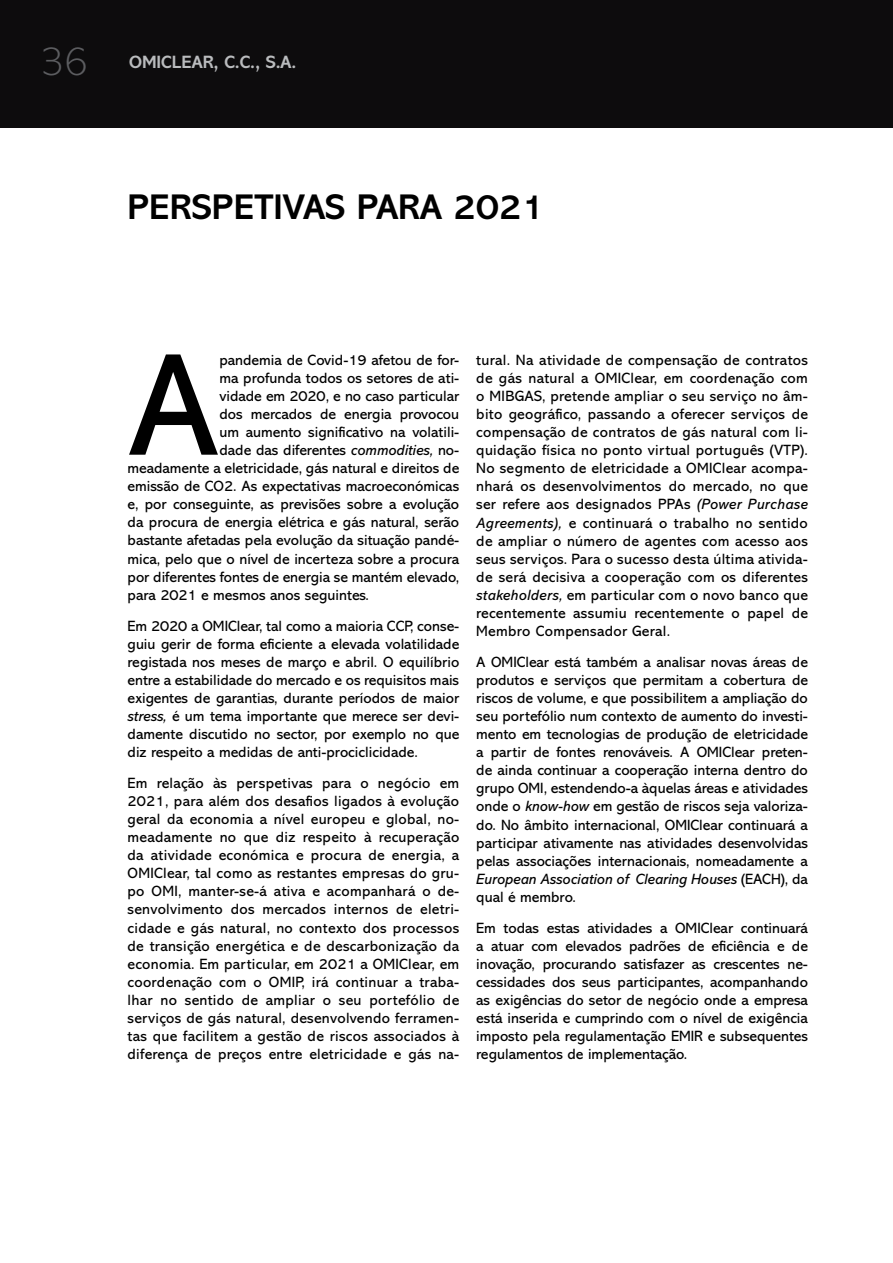
<style>
.page{position:relative;width:893px;height:1263px;background:#fff}
.page>*{position:absolute;margin:0;border:0;box-sizing:border-box;transform-origin:0 0}
.t1{font:147px "Abadi";color:#000}
.t2{font:200 42px "Abadi";color:#5c5d60}
.t3{font:700 36px "Abadi";color:#000}
.t4{font:700 18px "Abadi";color:#babcbe}
.t5{font:15px/18.1px "Abadi";color:#000;text-align:justify}
.s1{font-style:italic}
</style>
<div class="page">
<div style="left:0;top:0;width:893px;height:128px;background:#0d0c0d"></div>
<h2 class="t2" style="left:41px;top:39px;width:49px">36</h2>
<p class="t4" style="left:129px;top:52px;width:169px">OMICLEAR, C.C., S.A.</p>
<h3 class="t3" style="left:128px;top:187px;width:418px">PERSPETIVAS PARA 2021</h3>
<h1 class="t1" style="left:128px;top:324px;width:93px">A</h1>
<p class="t5" style="left:219px;top:351px;width:241px">pandemia de Covid-19 afetou de for-</p>
<p class="t5" style="left:219px;top:369px;width:241px">ma profunda todos os setores de ati-</p>
<p class="t5" style="left:219px;top:387px;width:241px">vidade em 2020, e no caso particular</p>
<p class="t5" style="left:219px;top:405px;width:241px">dos mercados de energia provocou</p>
<p class="t5" style="left:219px;top:423px;width:241px">um aumento significativo na volatili-</p>
<p class="t5" style="left:219px;top:441px;width:241px">dade das diferentes <span class="s1">commodities,</span> no-</p>
<p class="t5" style="left:128px;top:459px;width:333px">meadamente a eletricidade, gás natural e direitos de</p>
<p class="t5" style="left:128px;top:477px;width:333px">emissão de CO2. As expectativas macroeconómicas</p>
<p class="t5" style="left:128px;top:495px;width:333px">e, por conseguinte, as previsões sobre a evolução</p>
<p class="t5" style="left:128px;top:513px;width:333px">da procura de energia elétrica e gás natural, serão</p>
<p class="t5" style="left:128px;top:532px;width:333px">bastante afetadas pela evolução da situação pandé-</p>
<p class="t5" style="left:128px;top:550px;width:333px">mica, pelo que o nível de incerteza sobre a procura</p>
<p class="t5" style="left:128px;top:568px;width:333px">por diferentes fontes de energia se mantém elevado,</p>
<p class="t5" style="left:128px;top:586px;width:243px">para 2021 e mesmos anos seguintes.</p>
<p class="t5" style="left:128px;top:617px;width:333px">Em 2020 a OMIClear, tal como a maioria CCP, conse&shy;guiu gerir de forma eficiente a elevada volatilidade registada nos meses de março e abril. O equilíbrio entre a estabilidade do mercado e os requisitos mais exigentes de garantias, durante períodos de maior <span class="s1">stress,</span> é um tema importante que merece ser devi&shy;damente discutido no sector, por exemplo no que diz respeito a medidas de anti-prociclicidade.</p>
<p class="t5" style="left:128px;top:774px;width:333px">Em relação às perspetivas para o negócio em 2021, para além dos desafios ligados à evolução geral da economia a nível europeu e global, no&shy;meadamente no que diz respeito à recuperação da atividade económica e procura de energia, a OMIClear, tal como as restantes empresas do gru&shy;po OMI, manter-se-á ativa e acompanhará o de&shy;senvolvimento dos mercados internos de eletri&shy;cidade e gás natural, no contexto dos processos de transição energética e de descarbonização da economia. Em particular, em 2021 a OMIClear, em coordenação com o OMIP, irá continuar a traba&shy;lhar no sentido de ampliar o seu portefólio de serviços de gás natural, desenvolvendo ferramen&shy;tas que facilitem a gestão de riscos associados à diferença de preços entre eletricidade e gás na-</p>
<p class="t5" style="left:476px;top:351px;width:333px">tural. Na atividade de compensação de contratos de gás natural a OMIClear, em coordenação com o MIBGAS, pretende ampliar o seu serviço no âm&shy;bito geográfico, passando a oferecer serviços de compensação de contratos de gás natural com li&shy;quidação física no ponto virtual português (VTP).<br>No segmento de eletricidade a OMIClear acompa&shy;nhará os desenvolvimentos do mercado, no que ser refere aos designados PPAs <span class="s1">(Power Purchase Agreements),</span> e continuará o trabalho no sentido de ampliar o número de agentes com acesso aos seus serviços. Para o sucesso desta última ativida&shy;de será decisiva a cooperação com os diferentes <span class="s1">stakeholders,</span> em particular com o novo banco que recentemente assumiu recentemente o papel de Membro Compensador Geral.</p>
<p class="t5" style="left:476px;top:653px;width:333px">A OMIClear está também a analisar novas áreas de produtos e serviços que permitam a cobertura de riscos de volume, e que possibilitem a ampliação do seu portefólio num contexto de aumento do investi&shy;mento em tecnologias de produção de eletricidade a partir de fontes renováveis. A OMIClear preten&shy;de ainda continuar a cooperação interna dentro do grupo OMI, estendendo-a àquelas áreas e atividades onde o <span class="s1">know-how</span> em gestão de riscos seja valoriza&shy;do. No âmbito internacional, OMIClear continuará a participar ativamente nas atividades desenvolvidas pelas associações internacionais, nomeadamente a <span class="s1">European Association of Clearing Houses</span> (EACH), da qual é membro.</p>
<p class="t5" style="left:476px;top:919px;width:333px">Em todas estas atividades a OMIClear continuará a atuar com elevados padrões de eficiência e de inovação, procurando satisfazer as crescentes ne&shy;cessidades dos seus participantes, acompanhando as exigências do setor de negócio onde a empresa está inserida e cumprindo com o nível de exigência imposto pela regulamentação EMIR e subsequentes regulamentos de implementação.</p>
</div>
